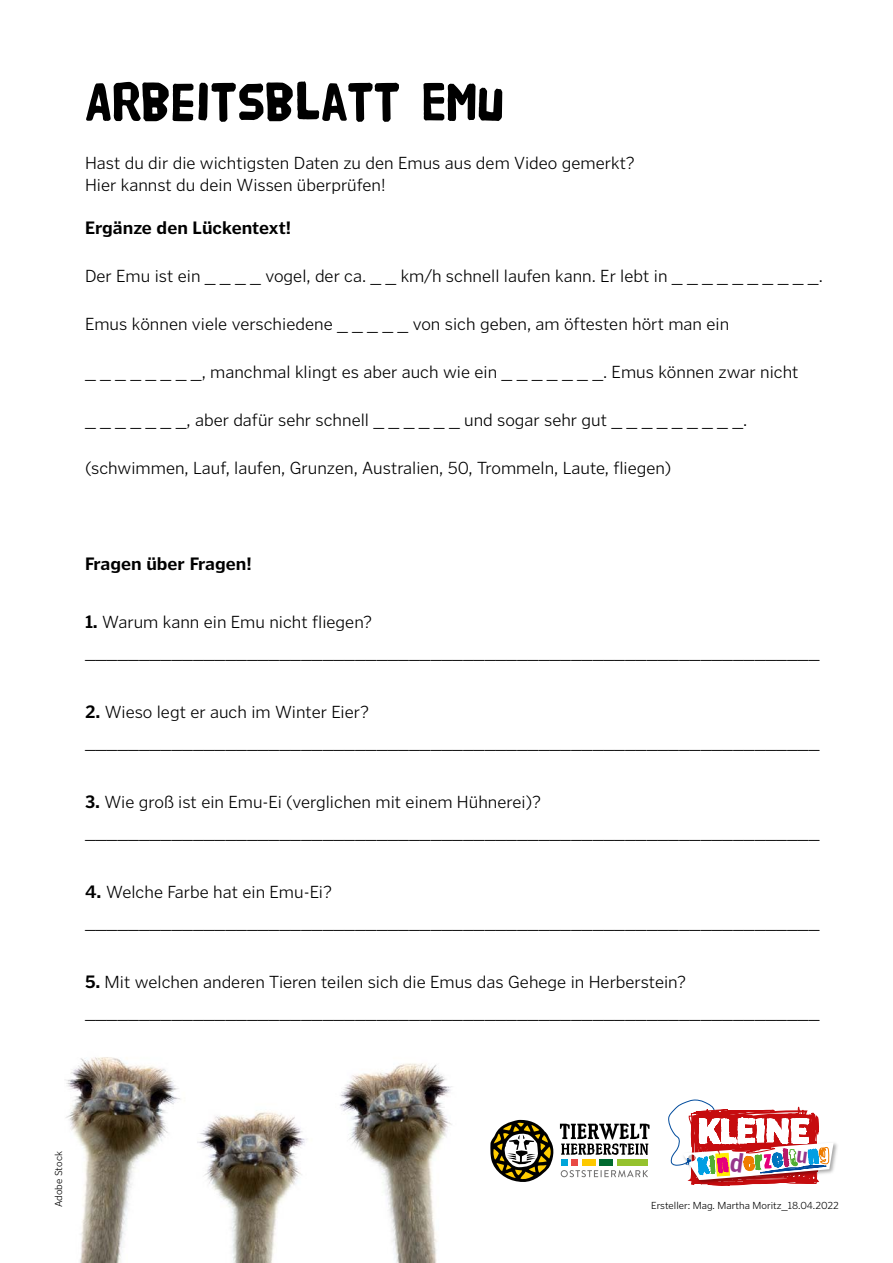
<style>
.page{position:relative;width:893px;height:1263px;background:#fff}
.page>*{position:absolute;margin:0;border:0;box-sizing:border-box;transform-origin:0 0}
.t1{font:55.5px "HVD Poster Clean";color:#000;scale:.95 1}
.t2{font:300 18px/30px "Poynter Gothic Text";color:#000}
.t3{font:700 18px "Poynter Gothic Text";color:#000}
.t4{font:300 10.5px "Poynter Gothic Text";color:#000}
.s1{font-weight:700}
</style>
<div class="page">
<img style="left:65px;top:1057px;width:387px;height:205px">
<svg style="left:490px;top:1119px;width:159px;height:63px"></svg>
<svg style="left:668px;top:1100px;width:170px;height:85px"></svg>
<h1 class="t1" style="left:85px;top:77px;width:443px">ARBEITSBLATT EMU</h1>
<p class="t2" style="left:85px;top:152px;width:551px;line-height:21.6px">Hast du dir die wichtigsten Daten zu den Emus aus dem Video gemerkt?<br>Hier kannst du dein Wissen überprüfen!</p>
<p class="t3" style="left:85px;top:217px;width:208px">Ergänze den Lückentext!</p>
<p class="t2" style="left:85px;top:261px;width:739px">Der Emu ist ein _ _ _ _ vogel, der ca. _ _ km/h schnell laufen kann. Er lebt in _ _ _ _ _ _ _ _ _ _.</p>
<p class="t2" style="left:85px;top:309px;width:646px">Emus können viele verschiedene _ _ _ _ _ von sich geben, am öftesten hört man ein</p>
<p class="t2" style="left:85px;top:357px;width:715px">_ _ _ _ _ _ _ _, manchmal klingt es aber auch wie ein _ _ _ _ _ _ _. Emus können zwar nicht</p>
<p class="t2" style="left:85px;top:405px;width:664px">_ _ _ _ _ _ _, aber dafür sehr schnell _ _ _ _ _ _ und sogar sehr gut _ _ _ _ _ _ _ _ _.</p>
<p class="t2" style="left:85px;top:453px;width:588px">(schwimmen, Lauf, laufen, Grunzen, Australien, 50, Trommeln, Laute, fliegen)</p>
<p class="t3" style="left:85px;top:553px;width:168px">Fragen über Fragen!</p>
<p class="t2" style="left:85px;top:607px;width:736px"><span class="s1">1.</span> Warum kann ein Emu nicht fliegen? ____________________________________________________________________</p>
<p class="t2" style="left:85px;top:697px;width:736px"><span class="s1">2.</span> Wieso legt er auch im Winter Eier? ____________________________________________________________________</p>
<p class="t2" style="left:85px;top:787px;width:736px"><span class="s1">3.</span> Wie groß ist ein Emu-Ei (verglichen mit einem Hühnerei)? ____________________________________________________________________</p>
<p class="t2" style="left:85px;top:877px;width:736px"><span class="s1">4.</span> Welche Farbe hat ein Emu-Ei? ____________________________________________________________________</p>
<p class="t2" style="left:85px;top:967px;width:736px"><span class="s1">5.</span> Mit welchen anderen Tieren teilen sich die Emus das Gehege in Herberstein? ____________________________________________________________________</p>
<p class="t4" style="left:53px;top:1207px;width:58px;rotate:-90deg">Adobe Stock</p>
<p class="t4" style="left:651px;top:1200px;width:189px">Ersteller: Mag. Martha Moritz_18.04.2022</p>
</div>
